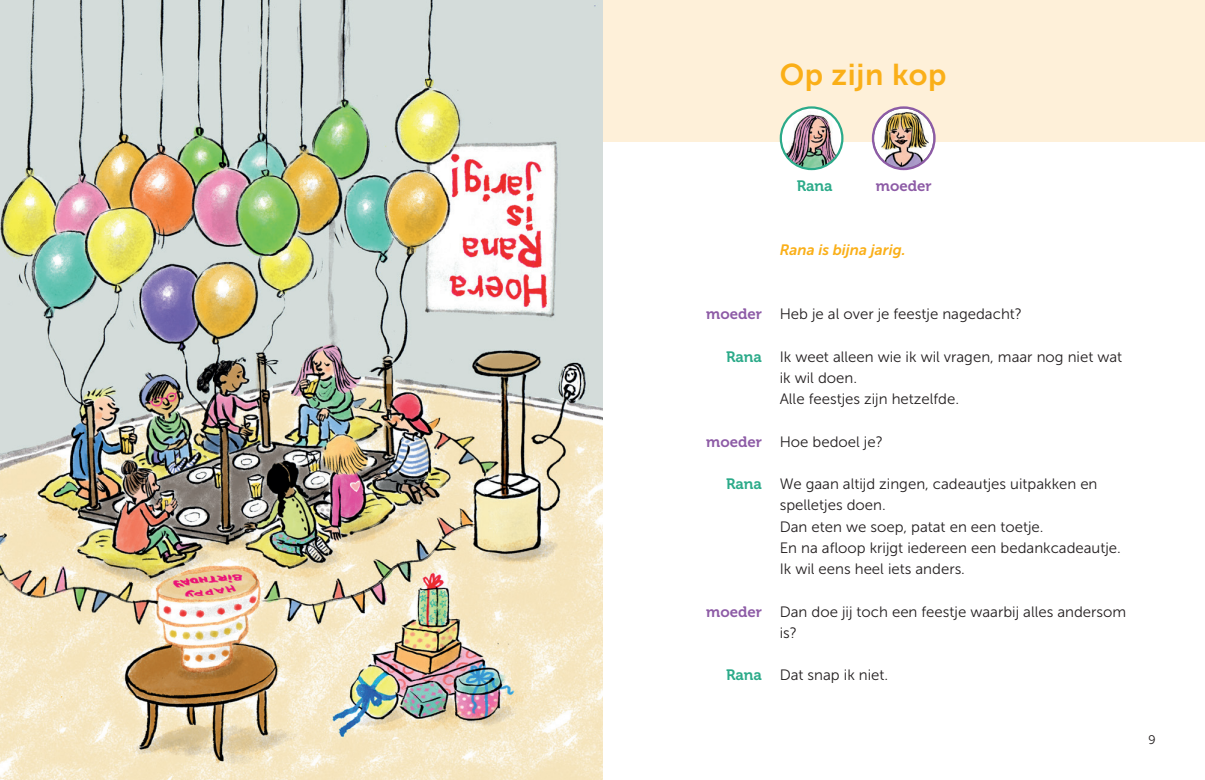
<style>
.page{position:relative;width:1205px;height:780px;background:#fff}
.page>*{position:absolute;margin:0;border:0;box-sizing:border-box;transform-origin:0 0}
.t1{font:30px "Museo Sans 700";letter-spacing:.02em;color:#faaf18}
.t2{font:15px/21.2px "Museo Sans 300";color:#231f20}
.t3{font:italic 15px "Museo Sans 700";color:#faaf18}
.t4{font:15px "Museo 700";color:#8d5ba6}
.t5{font:15px "Museo 700";color:#2baa89}
.t6{font:12.5px "Museo 300";color:#231f20}
.s1{font-family:"Museo 700";color:#8d5ba6}
.s2{font-family:"Museo 700";color:#2baa89}
</style>
<div class="page">
<div style="left:602px;top:0;width:603px;height:142px;background:#fef0d9"></div>
<img style="left:0;top:0;width:602px;height:780px">
<img style="left:781px;top:107px;width:61px;height:62px;border-radius:31px">
<div style="left:780px;top:106px;width:63px;height:64px;border:2px solid #2baa89;border-radius:50%"></div>
<img style="left:873px;top:107px;width:61px;height:62px">
<div style="left:872px;top:106px;width:63px;height:64px;border:2px solid #8d5ba6;border-radius:50%"></div>
<h1 class="t1" style="left:780px;top:58px;width:168px">Op zijn kop</h1>
<p class="t5" style="left:797px;top:178px;width:37px">Rana</p>
<p class="t4" style="left:876px;top:178px;width:57px">moeder</p>
<p class="t3" style="left:780px;top:242px;width:127px">Rana is bijna jarig.</p>
<p class="t2" style="left:706px;top:303px;width:317px"><span class="s1">moeder</span> Heb je al over je feestje nagedacht?</p>
<p class="t2" style="left:780px;top:346px;width:344px;text-indent:-54px"><span class="s2">Rana</span> Ik weet alleen wie ik wil vragen, maar nog niet wat ik wil doen.<br>Alle feestjes zijn hetzelfde.</p>
<p class="t2" style="left:706px;top:431px;width:178px"><span class="s1">moeder</span> Hoe bedoel je?</p>
<p class="t2" style="left:780px;top:473px;width:343px;text-indent:-54px"><span class="s2">Rana</span> We gaan altijd zingen, cadeautjes uitpakken en spelletjes doen.<br>Dan eten we soep, patat en een toetje.<br>En na afloop krijgt iedereen een bedankcadeautje.<br>Ik wil eens heel iets anders.</p>
<p class="t2" style="left:780px;top:601px;width:348px;text-indent:-73px"><span class="s1">moeder</span> Dan doe jij toch een feestje waarbij alles andersom is?</p>
<p class="t2" style="left:726px;top:664px;width:164px"><span class="s2">Rana</span> Dat snap ik niet.</p>
<p class="t6" style="left:1148px;top:733px;width:8px">9</p>
</div>
